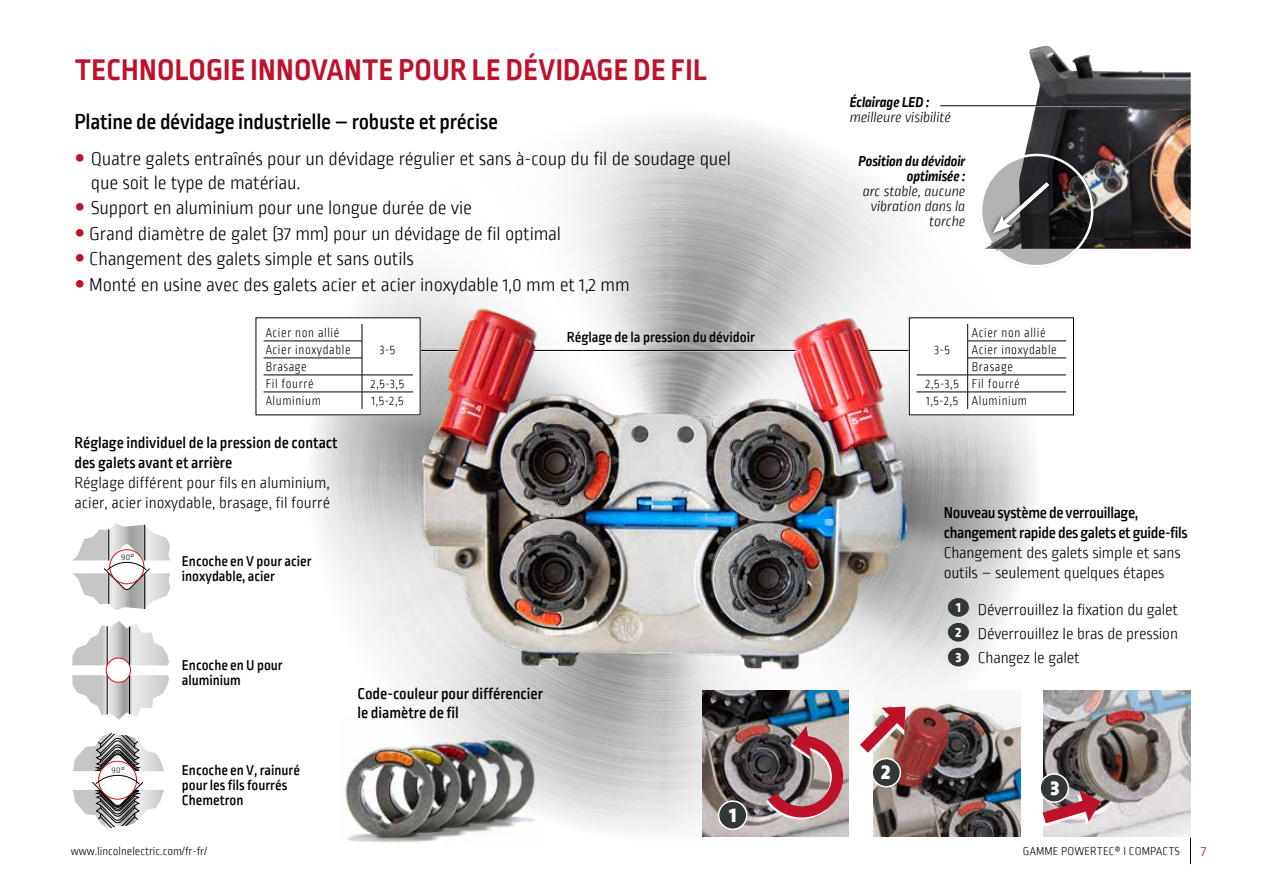
<style>
.page{position:relative;width:1263px;height:893px;background:#fff}
.page>*{position:absolute;margin:0;border:0;box-sizing:border-box;transform-origin:0 0}
.t1{font:700 31.5px "Ropa Sans Pro";letter-spacing:.01em;color:#bd122a}
.t2{font:500 22.5px "Ropa Sans PTT";letter-spacing:-.01em;color:#000}
.t3{font:900 22.5px "Ropa Sans PTT";color:#fff}
.t4{font:300 19.5px/25.5px "Ropa Sans PTT";letter-spacing:-.01em;color:#000}
.t5{font:300 16.5px/19.8px "Ropa Sans PTT";letter-spacing:-.01em;color:#000}
.t6{font:500 16.5px/19.8px "Ropa Sans PTT";color:#000}
.t7{font:500 16.5px/19.8px "Ropa Sans PTT";letter-spacing:-.02em;color:#000}
.t8{font:500 15px/15px "Ropa Sans PTT";color:#000}
.t9{font:italic 300 15px/15px "Ropa Sans PTT";letter-spacing:-.01em;color:#000;text-align:right}
.t10{font:italic 700 15px/15px "Ropa Sans PTT";letter-spacing:-.01em;color:#000;text-align:right}
.t11{font:800 15px/24.9px "Ropa Sans PTT";color:#fff;text-align:justify}
.t12{font:300 15px "Ropa Sans PTT";color:#bd122a}
.t13{font:300 13.5px/17px "Ropa Sans PTT";letter-spacing:.05em;color:#000;scale:.9 1}
.t14{font:300 12px "Ropa Sans PTT";color:#000}
.t15{font:300 9px "Ropa Sans PTT";color:#000}
</style>
<div class="page">
<img style="left:1044px;top:46px;width:147px;height:203px">
<svg style="left:1044px;top:151px;width:52px;height:116px;background:#535051"></svg>
<hr style="left:940px;top:105px;width:187px;height:2px;background:#fff">
<hr style="left:940px;top:105px;width:187px;height:1px;background:#000">
<img style="left:314px;top:46px;width:730px;height:791px">
<svg style="left:72px;top:523px;width:98px;height:87px"></svg>
<svg style="left:72px;top:621px;width:97px;height:44px"></svg>
<hr style="left:107px;top:626px;width:1px;height:39px;background:#000">
<hr style="left:129px;top:627px;width:1px;height:38px;background:#000">
<svg style="left:72px;top:675px;width:97px;height:45px"></svg>
<hr style="left:107px;top:675px;width:1px;height:39px;background:#000">
<hr style="left:129px;top:675px;width:1px;height:39px;background:#000">
<div style="left:106px;top:658px;width:25px;height:24px;border:1px solid #d71016;border-radius:50%"></div>
<img style="left:339px;top:716px;width:206px;height:128px">
<svg style="left:72px;top:733px;width:92px;height:95px"></svg>
<div style="left:948px;top:598px;width:21px;height:19px;background:#323738;border-radius:50%"></div>
<div style="left:948px;top:623px;width:21px;height:19px;background:#323738;border-radius:50%"></div>
<div style="left:948px;top:648px;width:21px;height:18px;background:#323738;border-radius:50%"></div>
<img style="left:874px;top:691px;width:146px;height:146px">
<img style="left:1044px;top:691px;width:146px;height:146px">
<div style="left:1040px;top:774px;width:28px;height:28px;background:#323738;border-radius:50%"></div>
<div style="left:1039px;top:773px;width:30px;height:30px;border:2px solid #fff;border-radius:50%"></div>
<svg style="left:1028px;top:790px;width:76px;height:45px"></svg>
<img style="left:702px;top:691px;width:147px;height:146px">
<div style="left:718px;top:801px;width:29px;height:28px;background:#323738;border-radius:50%"></div>
<div style="left:718px;top:800px;width:29px;height:30px;border:2px solid #fff;border-radius:50%"></div>
<img style="left:755px;top:698px;width:159px;height:128px">
<img style="left:415px;top:305px;width:511px;height:373px">
<div style="left:255px;top:317px;width:166px;height:99px;background:#fff"></div>
<hr style="left:264px;top:341px;width:98px;height:1px;background:#000">
<hr style="left:264px;top:358px;width:98px;height:1px;background:#000">
<hr style="left:264px;top:375px;width:98px;height:1px;background:#000">
<hr style="left:362px;top:375px;width:51px;height:1px;background:#000">
<svg style="left:362px;top:324px;width:1px;height:85px"></svg>
<hr style="left:264px;top:392px;width:98px;height:1px;background:#000">
<hr style="left:362px;top:392px;width:51px;height:1px;background:#000">
<div style="left:908px;top:317px;width:166px;height:99px;background:#fff;border:1px solid #fff"></div>
<div style="left:909px;top:317px;width:165px;height:98px;border:1px solid #000"></div>
<hr style="left:967px;top:341px;width:99px;height:1px;background:#000">
<hr style="left:967px;top:358px;width:99px;height:1px;background:#000">
<hr style="left:917px;top:375px;width:51px;height:1px;background:#000">
<hr style="left:968px;top:375px;width:98px;height:1px;background:#000">
<svg style="left:967px;top:324px;width:1px;height:85px"></svg>
<hr style="left:917px;top:392px;width:51px;height:1px;background:#000">
<hr style="left:968px;top:392px;width:98px;height:1px;background:#000">
<svg style="left:1190px;top:838px;width:1px;height:26px"></svg>
<h1 class="t1" style="left:75px;top:52px;width:633px">TECHNOLOGIE INNOVANTE POUR LE DÉVIDAGE DE FIL</h1>
<p class="t2" style="left:74px;top:109px;width:425px">Platine de dévidage industrielle – robuste et précise</p>
<p class="t4" style="left:91px;top:149px;width:642px;line-height:23.4px">Quatre galets entraînés pour un dévidage régulier et sans à-coup du fil de soudage quel que soit le type de matériau.</p>
<p class="t4" style="left:89px;top:196px;width:542px">Support en aluminium pour une longue durée de vie<br>Grand diamètre de galet (37 mm) pour un dévidage de fil optimal Changement des galets simple et sans outils<br>Monté en usine avec des galets acier et acier inoxydable 1,0 mm et 1,2 mm</p>
<p class="t13" style="left:266px;top:325px;width:96px">Acier non allié<br>Acier inoxydable</p>
<p class="t13" style="left:266px;top:359px;width:55px">Brasage<br>Fil fourré</p>
<p class="t13" style="left:380px;top:342px;width:19px">3-5</p>
<p class="t13" style="left:371px;top:376px;width:38px">2,5-3,5</p>
<p class="t13" style="left:266px;top:393px;width:63px">Aluminium</p>
<p class="t13" style="left:372px;top:393px;width:37px">1,5-2,5</p>
<p class="t6" style="left:74px;top:434px;width:265px">Réglage individuel de la pression de contact des galets avant et arrière</p>
<p class="t5" style="left:74px;top:474px;width:257px">Réglage différent pour fils en aluminium, acier, acier inoxydable, brasage, fil fourré</p>
<p class="t15" style="left:121px;top:553px;width:14px">90°</p>
<p class="t8" style="left:182px;top:554px;width:131px">Encoche en V pour acier inoxydable, acier</p>
<p class="t8" style="left:567px;top:331px;width:189px">Réglage de la pression du dévidoir</p>
<p class="t15" style="left:112px;top:765px;width:14px">90°</p>
<p class="t8" style="left:182px;top:659px;width:102px">Encoche en U pour aluminium</p>
<p class="t8" style="left:182px;top:763px;width:120px">Encoche en V, rainuré pour les fils fourrés<br>Chemetron</p>
<p class="t6" style="left:357px;top:684px;width:187px">Code-couleur pour différencier le diamètre de fil</p>
<p class="t3" style="left:729px;top:801px;width:9px">1</p>
<p class="t10" style="left:850px;top:96px;width:81px">Éclairage LED :</p>
<p class="t9" style="left:850px;top:111px;width:103px">meilleure visibilité</p>
<p class="t10" style="left:858px;top:154px;width:109px">Position du dévidoir optimisée :</p>
<p class="t9" style="left:863px;top:184px;width:104px">arc stable, aucune vibration dans la torche</p>
<p class="t13" style="left:972px;top:325px;width:83px">Acier non allié</p>
<p class="t13" style="left:972px;top:342px;width:96px">Acier inoxydable</p>
<p class="t13" style="left:972px;top:359px;width:47px">Brasage</p>
<p class="t13" style="left:926px;top:376px;width:106px">2,5-3,5 Fil fourré</p>
<p class="t13" style="left:926px;top:393px;width:114px">1,5-2,5 Aluminium</p>
<p class="t13" style="left:934px;top:342px;width:19px">3-5</p>
<p class="t3" style="left:881px;top:758px;width:10px">2</p>
<p class="t7" style="left:944px;top:504px;width:246px">Nouveau système de verrouillage, changement rapide des galets et guide-fils</p>
<p class="t5" style="left:944px;top:544px;width:238px">Changement des galets simple et sans outils – seulement quelques étapes</p>
<p class="t5" style="left:978px;top:598px;width:202px;line-height:24px;text-align:justify">Déverrouillez la fixation du galet Déverrouillez le bras de pression Changez le galet</p>
<p class="t11" style="left:955px;top:595px;width:8px">1<br>2<br>3</p>
<p class="t3" style="left:1051px;top:774px;width:10px">3</p>
<p class="t14" style="left:71px;top:845px;width:138px">www.lincolnelectric.com/fr-fr/</p>
<p class="t14" style="left:1023px;top:845px;width:159px">GAMME POWERTEC® I COMPACTS</p>
<p class="t12" style="left:1201px;top:843px;width:7px">7</p>
</div>
